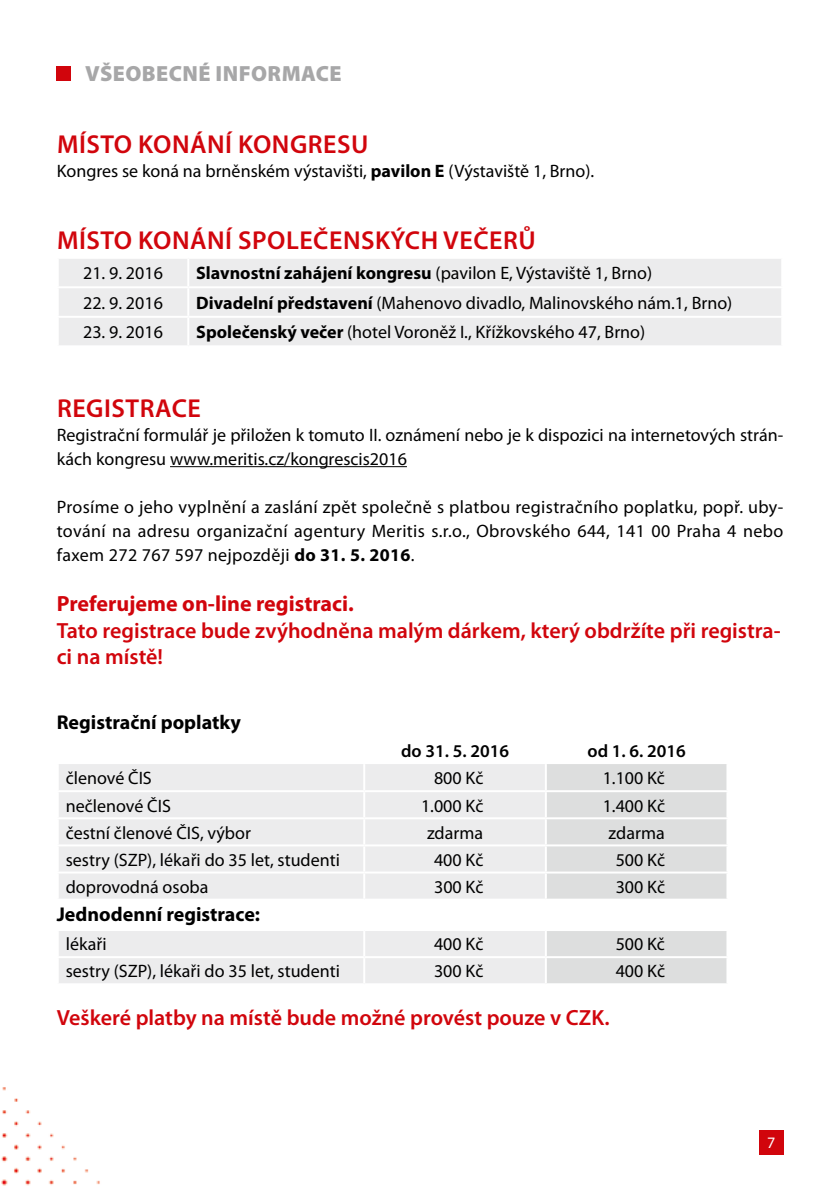
<style>
.page{position:relative;width:840px;height:1191px;background:#fff}
.page>*{position:absolute;margin:0;border:0;box-sizing:border-box;transform-origin:0 0}
.t1{font:600 26px "Myriad Pro";letter-spacing:.02em;color:#d1050c}
.t2{font:600 22px/26.4px "Myriad Pro";color:#d1050c}
.t3{font:700 22px "Myriad Pro";color:#d1050c}
.t4{font:900 22px "Myriad Pro";letter-spacing:.02em;color:#a7a7a8}
.t5{font:700 20px "Myriad Pro";color:#000}
.t6{font:18px/24px "Myriad Pro";color:#000}
.t7{font:600 18px "Myriad Pro";color:#000}
.t8{font:16px "Myriad Pro";color:#fff}
.s1{font-weight:700}
</style>
<div class="page">
<hr style="left:170px;top:466px;width:236px;height:1px;background:#000">
<div style="left:57px;top:66px;width:14px;height:15px;background:#d1050c"></div>
<div style="left:59px;top:259px;width:721px;height:86px;background:#ececed"></div>
<hr style="left:187px;top:259px;width:2px;height:27px;background:#fff">
<hr style="left:57px;top:286px;width:131px;height:2px;background:#fff">
<hr style="left:188px;top:286px;width:594px;height:2px;background:#fff">
<hr style="left:187px;top:288px;width:2px;height:28px;background:#fff">
<hr style="left:57px;top:316px;width:131px;height:2px;background:#fff">
<hr style="left:188px;top:316px;width:594px;height:2px;background:#fff">
<hr style="left:187px;top:318px;width:2px;height:27px;background:#fff">
<div style="left:59px;top:764px;width:485px;height:134px;background:#ececed"></div>
<div style="left:546px;top:764px;width:180px;height:134px;background:#dddede"></div>
<hr style="left:363px;top:764px;width:2px;height:26px;background:#fff">
<hr style="left:57px;top:790px;width:307px;height:2px;background:#fff">
<hr style="left:364px;top:790px;width:181px;height:2px;background:#fff">
<hr style="left:363px;top:792px;width:2px;height:25px;background:#fff">
<hr style="left:545px;top:790px;width:183px;height:2px;background:#fff">
<hr style="left:57px;top:817px;width:307px;height:2px;background:#fff">
<hr style="left:364px;top:817px;width:181px;height:2px;background:#fff">
<hr style="left:363px;top:819px;width:2px;height:25px;background:#fff">
<hr style="left:545px;top:817px;width:183px;height:2px;background:#fff">
<hr style="left:57px;top:844px;width:307px;height:2px;background:#fff">
<hr style="left:364px;top:844px;width:181px;height:2px;background:#fff">
<hr style="left:363px;top:846px;width:2px;height:25px;background:#fff">
<hr style="left:545px;top:844px;width:183px;height:2px;background:#fff">
<hr style="left:57px;top:871px;width:307px;height:2px;background:#fff">
<hr style="left:364px;top:871px;width:181px;height:2px;background:#fff">
<hr style="left:363px;top:873px;width:2px;height:25px;background:#fff">
<hr style="left:545px;top:871px;width:183px;height:2px;background:#fff">
<svg style="left:59px;top:931px;width:667px;height:52px;background:#e8e8e9"></svg>
<hr style="left:363px;top:931px;width:2px;height:25px;background:#fff">
<hr style="left:544px;top:931px;width:2px;height:25px;background:#fff">
<hr style="left:57px;top:956px;width:307px;height:2px;background:#fff">
<hr style="left:364px;top:956px;width:181px;height:2px;background:#fff">
<hr style="left:363px;top:958px;width:2px;height:25px;background:#fff">
<hr style="left:545px;top:956px;width:183px;height:2px;background:#fff">
<hr style="left:544px;top:958px;width:2px;height:25px;background:#fff">
<div style="left:758px;top:1130px;width:24px;height:24px;background:#d1050c"></div>
<p class="t4" style="left:85px;top:59px;width:258px">VŠEOBECNÉ INFORMACE</p>
<h1 class="t1" style="left:57px;top:127px;width:313px">MÍSTO KONÁNÍ KONGRESU</h1>
<p class="t6" style="left:57px;top:158px;width:538px">Kongres se koná na brněnském výstavišti, <span class="s1">pavilon E</span> (Výstaviště 1, Brno).</p>
<h1 class="t1" style="left:57px;top:223px;width:480px">MÍSTO KONÁNÍ SPOLEČENSKÝCH VEČERŮ</h1>
<p class="t6" style="left:83px;top:261px;width:81px">21. 9. 2016</p>
<p class="t6" style="left:196px;top:261px;width:457px"><span class="s1">Slavnostní zahájení kongresu</span> (pavilon E, Výstaviště 1, Brno)</p>
<p class="t6" style="left:83px;top:290px;width:81px">22. 9. 2016</p>
<p class="t6" style="left:196px;top:290px;width:537px"><span class="s1">Divadelní představení</span> (Mahenovo divadlo, Malinovského nám.1, Brno)</p>
<p class="t6" style="left:83px;top:320px;width:81px">23. 9. 2016</p>
<p class="t6" style="left:196px;top:320px;width:450px"><span class="s1">Společenský večer</span> (hotel Voroněž I., Křížkovského 47, Brno)</p>
<h1 class="t1" style="left:57px;top:391px;width:145px">REGISTRACE</h1>
<p class="t6" style="left:57px;top:422px;width:727px">Registrační formulář je přiložen k tomuto II. oznámení nebo je k dispozici na internetových strán&shy;kách kongresu www.meritis.cz/kongrescis2016</p>
<p class="t6" style="left:57px;top:494px;width:727px;text-align:justify">Prosíme o jeho vyplnění a zaslání zpět společně s platbou registračního poplatku, popř. uby&shy;tování na adresu organizační agentury Meritis s.r.o., Obrovského 644, 141 00 Praha 4 nebo faxem 272 767 597 nejpozději <span class="s1">do 31. 5. 2016</span>.</p>
<p class="t3" style="left:57px;top:589px;width:298px">Preferujeme on-line registraci.</p>
<p class="t2" style="left:57px;top:616px;width:725px">Tato registrace bude zvýhodněna malým dárkem, který obdržíte při registra&shy;ci na místě!</p>
<p class="t5" style="left:57px;top:709px;width:185px">Registrační poplatky</p>
<p class="t7" style="left:401px;top:740px;width:109px">do 31. 5. 2016</p>
<p class="t7" style="left:587px;top:740px;width:100px">od 1. 6. 2016</p>
<p class="t6" style="left:66px;top:766px;width:88px">členové ČIS</p>
<p class="t6" style="left:434px;top:766px;width:51px">800 Kč</p>
<p class="t6" style="left:602px;top:766px;width:64px">1.100 Kč</p>
<p class="t6" style="left:66px;top:793px;width:107px">nečlenové ČIS</p>
<p class="t6" style="left:421px;top:793px;width:64px">1.000 Kč</p>
<p class="t6" style="left:602px;top:793px;width:64px">1.400 Kč</p>
<p class="t6" style="left:66px;top:820px;width:186px">čestní členové ČIS, výbor</p>
<p class="t6" style="left:427px;top:820px;width:58px">zdarma</p>
<p class="t6" style="left:608px;top:820px;width:58px">zdarma</p>
<p class="t6" style="left:66px;top:847px;width:275px">sestry (SZP), lékaři do 35 let, studenti</p>
<p class="t6" style="left:434px;top:847px;width:51px">400 Kč</p>
<p class="t6" style="left:615px;top:847px;width:51px">500 Kč</p>
<p class="t6" style="left:66px;top:874px;width:144px">doprovodná osoba</p>
<p class="t6" style="left:434px;top:874px;width:51px">300 Kč</p>
<p class="t6" style="left:615px;top:874px;width:51px">300 Kč</p>
<p class="t5" style="left:57px;top:901px;width:205px">Jednodenní registrace:</p>
<p class="t6" style="left:66px;top:932px;width:42px">lékaři</p>
<p class="t6" style="left:434px;top:932px;width:51px">400 Kč</p>
<p class="t6" style="left:615px;top:932px;width:51px">500 Kč</p>
<p class="t6" style="left:66px;top:959px;width:275px">sestry (SZP), lékaři do 35 let, studenti</p>
<p class="t6" style="left:434px;top:959px;width:51px">300 Kč</p>
<p class="t6" style="left:615px;top:959px;width:51px">400 Kč</p>
<p class="t2" style="left:57px;top:1004px;width:554px">Veškeré platby na místě bude možné provést pouze v CZK.</p>
<p class="t8" style="left:766px;top:1132px;width:10px">7</p>
</div>
